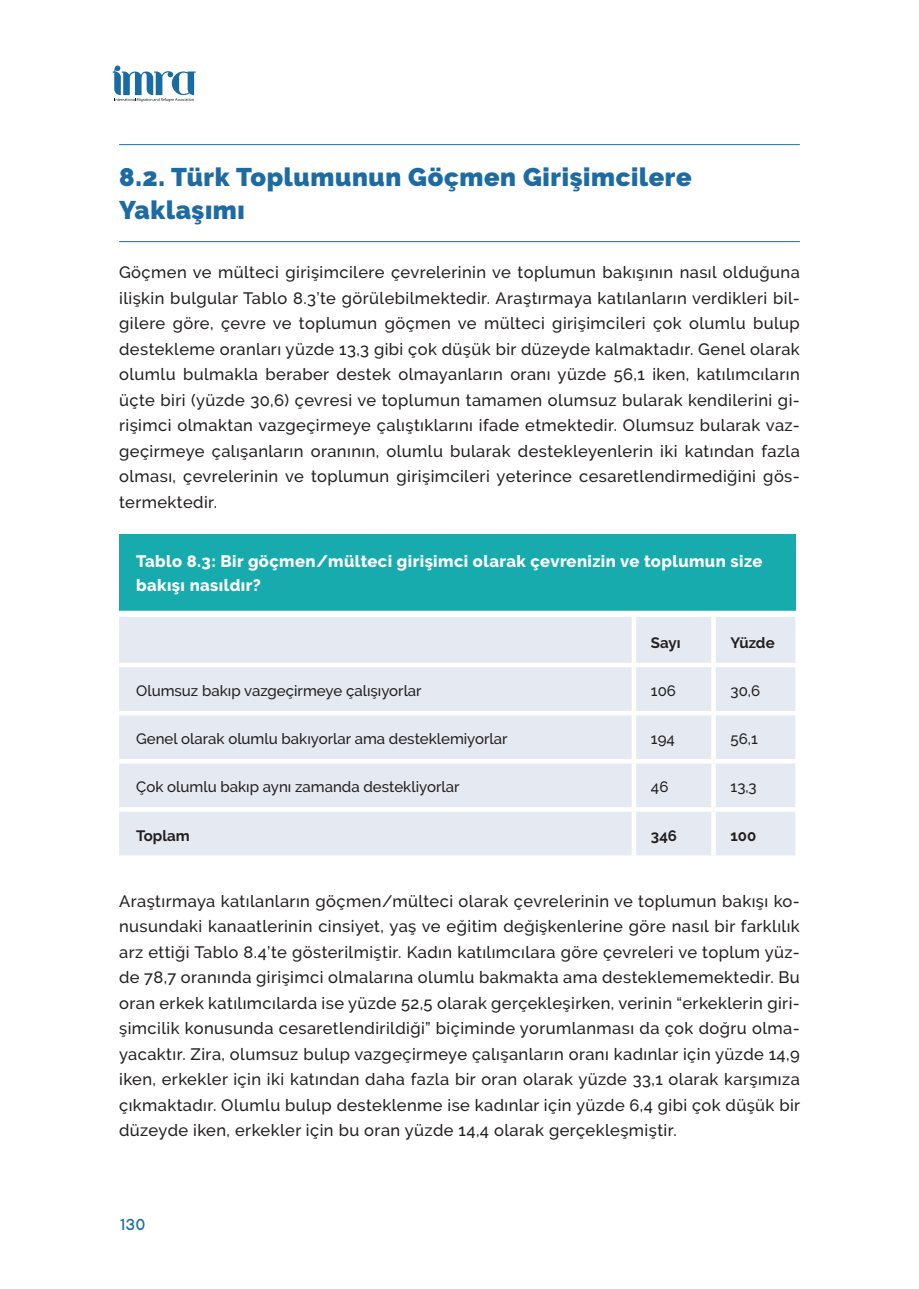
<style>
.page{position:relative;width:919px;height:1289px;background:#fff}
.page>*{position:absolute;margin:0;border:0;box-sizing:border-box;transform-origin:0 0}
.t1{font:900 25.5px/33px "Raleway";letter-spacing:.025em;color:#1c6ba2}
.t2{font:500 16.5px/25.5px "Raleway";letter-spacing:.025em;color:#231f20;text-align:justify}
.t3{font:800 16.5px/24.8px "Raleway";letter-spacing:.025em;color:#fff}
.t4{font:16.5px "Noir Pro";color:#1c6ba2}
.t5{font:500 15px "Raleway";color:#231f20}
.t6{font:700 15px "Raleway";color:#231f20}
</style>
<div class="page">
<svg style="left:113px;top:66px;width:83px;height:36px"></svg>
<hr style="left:119px;top:241px;width:680px;height:1px;background:#1c6ba2">
<hr style="left:119px;top:144px;width:680px;height:1px;background:#1c6ba2">
<div style="left:119px;top:534px;width:676px;height:78px;background:#17abae"></div>
<hr style="left:119px;top:610px;width:680px;height:3px;background:#fff">
<div style="left:119px;top:617px;width:676px;height:238px;background:#e4e9f2"></div>
<div style="left:631px;top:617px;width:5px;height:45px;background:#fff"></div>
<hr style="left:711px;top:617px;width:4px;height:45px;background:#fff">
<div style="left:119px;top:662px;width:515px;height:5px;background:#fff"></div>
<div style="left:634px;top:662px;width:79px;height:5px;background:#fff"></div>
<div style="left:631px;top:667px;width:5px;height:44px;background:#fff"></div>
<div style="left:713px;top:662px;width:86px;height:5px;background:#fff"></div>
<hr style="left:711px;top:667px;width:4px;height:44px;background:#fff">
<hr style="left:119px;top:711px;width:515px;height:4px;background:#fff">
<hr style="left:634px;top:711px;width:79px;height:4px;background:#fff">
<div style="left:631px;top:715px;width:5px;height:44px;background:#fff"></div>
<hr style="left:713px;top:711px;width:86px;height:4px;background:#fff">
<hr style="left:711px;top:715px;width:4px;height:44px;background:#fff">
<hr style="left:119px;top:759px;width:515px;height:4px;background:#fff">
<hr style="left:634px;top:759px;width:79px;height:4px;background:#fff">
<div style="left:631px;top:763px;width:5px;height:44px;background:#fff"></div>
<hr style="left:713px;top:759px;width:86px;height:4px;background:#fff">
<hr style="left:711px;top:763px;width:4px;height:44px;background:#fff">
<hr style="left:119px;top:807px;width:515px;height:4px;background:#fff">
<hr style="left:634px;top:807px;width:79px;height:4px;background:#fff">
<div style="left:631px;top:811px;width:5px;height:44px;background:#fff"></div>
<hr style="left:713px;top:807px;width:86px;height:4px;background:#fff">
<hr style="left:711px;top:811px;width:4px;height:44px;background:#fff">
<h1 class="t1" style="left:119px;top:160px;width:574px">8.2. Türk Toplumunun Göçmen Girişimcilere<br>Yaklaşımı</h1>
<p class="t2" style="left:119px;top:259px;width:682px">Göçmen ve mülteci girişimcilere çevrelerinin ve toplumun bakışının nasıl olduğuna ilişkin bulgular Tablo 8.3’te görülebilmektedir. Araştırmaya katılanların verdikleri bil&shy;gilere göre, çevre ve toplumun göçmen ve mülteci girişimcileri çok olumlu bulup destekleme oranları yüzde 13,3 gibi çok düşük bir düzeyde kalmaktadır. Genel olarak olumlu bulmakla beraber destek olmayanların oranı yüzde 56,1 iken, katılımcıların üçte biri (yüzde 30,6) çevresi ve toplumun tamamen olumsuz bularak kendilerini gi&shy;rişimci olmaktan vazgeçirmeye çalıştıklarını ifade etmektedir. Olumsuz bularak vaz&shy;geçirmeye çalışanların oranının, olumlu bularak destekleyenlerin iki katından fazla olması, çevrelerinin ve toplumun girişimcileri yeterince cesaretlendirmediğini gös&shy;termektedir.</p>
<p class="t3" style="left:136px;top:548px;width:627px">Tablo 8.3: Bir göçmen/mülteci girişimci olarak çevrenizin ve toplumun size bakışı nasıldır?</p>
<p class="t6" style="left:651px;top:634px;width:31px">Sayı</p>
<p class="t6" style="left:730px;top:634px;width:46px">Yüzde</p>
<p class="t5" style="left:136px;top:682px;width:287px">Olumsuz bakıp vazgeçirmeye çalışıyorlar</p>
<p class="t5" style="left:651px;top:682px;width:27px">106</p>
<p class="t5" style="left:730px;top:682px;width:31px">30,6</p>
<p class="t5" style="left:136px;top:730px;width:373px">Genel olarak olumlu bakıyorlar ama desteklemiyorlar</p>
<p class="t5" style="left:651px;top:730px;width:25px">194</p>
<p class="t5" style="left:730px;top:730px;width:29px">56,1</p>
<p class="t5" style="left:136px;top:778px;width:325px">Çok olumlu bakıp aynı zamanda destekliyorlar</p>
<p class="t5" style="left:651px;top:778px;width:19px">46</p>
<p class="t5" style="left:730px;top:778px;width:28px">13,3</p>
<p class="t6" style="left:136px;top:826px;width:55px">Toplam</p>
<p class="t6" style="left:651px;top:826px;width:28px">346</p>
<p class="t6" style="left:730px;top:826px;width:27px">100</p>
<p class="t2" style="left:119px;top:888px;width:682px">Araştırmaya katılanların göçmen/mülteci olarak çevrelerinin ve toplumun bakışı ko&shy;nusundaki kanaatlerinin cinsiyet, yaş ve eğitim değişkenlerine göre nasıl bir farklılık arz ettiği Tablo 8.4’te gösterilmiştir. Kadın katılımcılara göre çevreleri ve toplum yüz&shy;de 78,7 oranında girişimci olmalarına olumlu bakmakta ama desteklememektedir. Bu oran erkek katılımcılarda ise yüzde 52,5 olarak gerçekleşirken, verinin “erkeklerin giri&shy;şimcilik konusunda cesaretlendirildiği” biçiminde yorumlanması da çok doğru olma&shy;yacaktır. Zira, olumsuz bulup vazgeçirmeye çalışanların oranı kadınlar için yüzde 14,9 iken, erkekler için iki katından daha fazla bir oran olarak yüzde 33,1 olarak karşımıza çıkmaktadır. Olumlu bulup desteklenme ise kadınlar için yüzde 6,4 gibi çok düşük bir düzeyde iken, erkekler için bu oran yüzde 14,4 olarak gerçekleşmiştir.</p>
<p class="t4" style="left:119px;top:1211px;width:27px">130</p>
</div>
